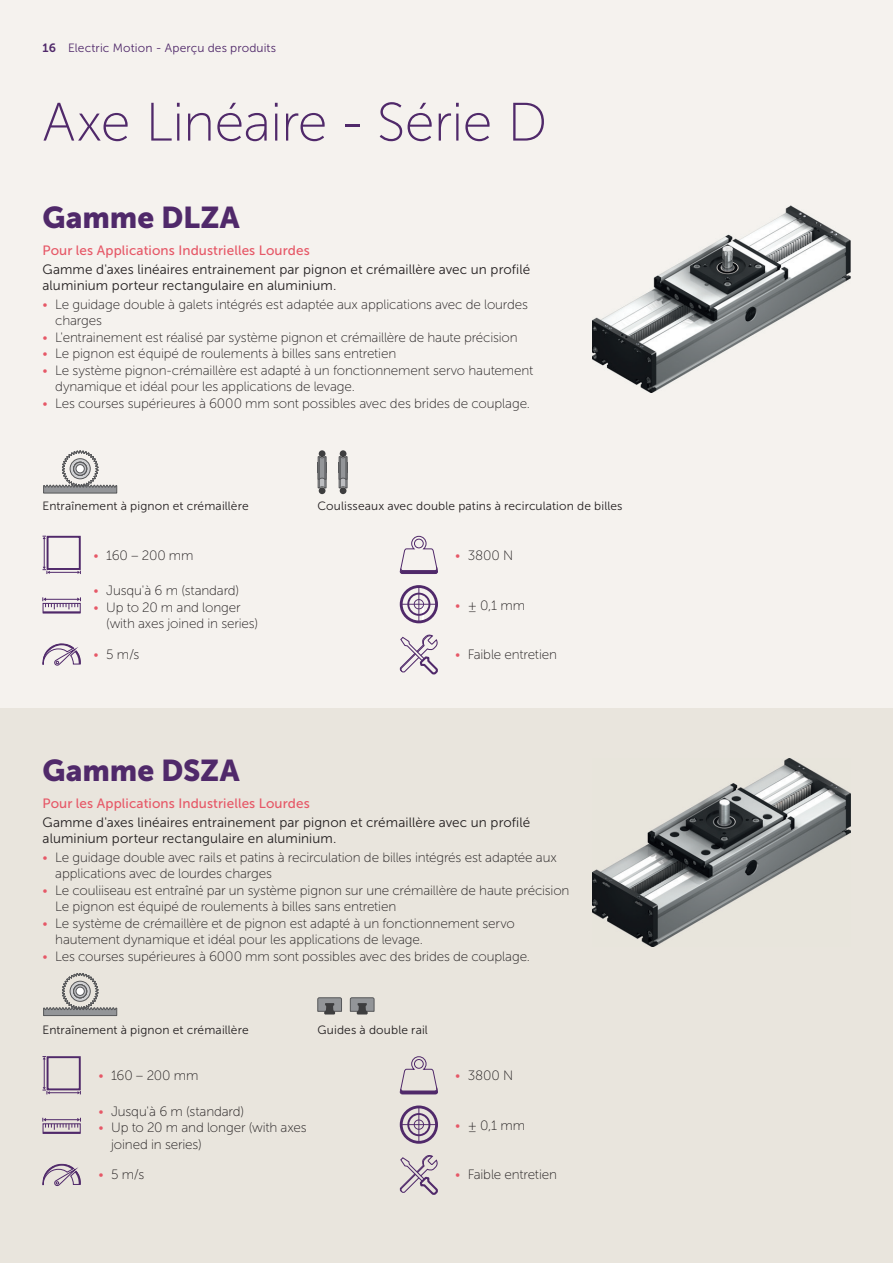
<style>
.page{position:relative;width:893px;height:1263px;background:#fff}
.page>*{position:absolute;margin:0;border:0;box-sizing:border-box;transform-origin:0 0}
.t1{font:54px "Museo Sans 100";letter-spacing:-.015em;color:#50296a}
.t2{font:30px "Museo Sans 900";letter-spacing:-.005em;color:#50296a}
.t3{font:13.5px/16.5px "Museo Sans 100";letter-spacing:-.01em;color:#231f20}
.t4{font:13.5px/16.5px "Museo Sans 300";letter-spacing:.005em;color:#231f20}
.t5{font:13.5px "Museo Sans 500";letter-spacing:.01em;color:#e65867}
.t6{font:12px "Museo Sans 300";letter-spacing:.01em;color:#231f20}
.t7{font:12px "Museo Sans 300";letter-spacing:.01em;color:#50296a}
.s1{font-family:"Museo Sans 700"}
.s2{color:#e65867}
</style>
<div class="page">
<div style="left:0;top:0;width:893px;height:708px;background:#f5f2ee"></div>
<div style="left:0;top:708px;width:893px;height:555px;background:#e9e5dd"></div>
<img style="left:592px;top:206px;width:258px;height:187px">
<img style="left:592px;top:758px;width:258px;height:189px">
<svg style="left:43px;top:450px;width:74px;height:44px"></svg>
<svg style="left:74px;top:462px;width:13px;height:13px"></svg>
<div style="left:73px;top:462px;width:14px;height:14px;border:1px solid #57585a;border-radius:50%"></div>
<div style="left:76px;top:465px;width:8px;height:8px;background:#fff;border-radius:50%"></div>
<div style="left:76px;top:464px;width:9px;height:9px;border:1px solid #57585a;border-radius:50%"></div>
<svg style="left:43px;top:973px;width:74px;height:43px"></svg>
<svg style="left:74px;top:985px;width:13px;height:13px"></svg>
<div style="left:73px;top:984px;width:14px;height:14px;border:1px solid #57585a;border-radius:50%"></div>
<div style="left:76px;top:987px;width:8px;height:8px;background:#fff;border-radius:50%"></div>
<div style="left:76px;top:987px;width:9px;height:9px;border:1px solid #57585a;border-radius:50%"></div>
<div style="left:319px;top:487px;width:6px;height:7px;background:#3e3e3f;border-radius:50%"></div>
<div style="left:319px;top:450px;width:6px;height:7px;background:#3e3e3f;border-radius:50%"></div>
<svg style="left:317px;top:456px;width:10px;height:32px"></svg>
<div style="left:340px;top:487px;width:6px;height:7px;background:#3e3e3f;border-radius:50%"></div>
<div style="left:340px;top:450px;width:6px;height:7px;background:#3e3e3f;border-radius:50%"></div>
<svg style="left:338px;top:456px;width:10px;height:32px"></svg>
<svg style="left:317px;top:997px;width:25px;height:17px"></svg>
<svg style="left:350px;top:997px;width:24px;height:17px"></svg>
<svg style="left:43px;top:536px;width:38px;height:38px"></svg>
<svg style="left:400px;top:536px;width:38px;height:38px"></svg>
<div style="left:43px;top:603px;width:38px;height:10px;border:1px solid #50296a"></div>
<svg style="left:43px;top:597px;width:38px;height:12px"></svg>
<svg style="left:43px;top:643px;width:38px;height:23px"></svg>
<svg style="left:400px;top:635px;width:38px;height:39px"></svg>
<svg style="left:400px;top:585px;width:38px;height:38px"></svg>
<svg style="left:43px;top:1056px;width:38px;height:38px"></svg>
<svg style="left:400px;top:1056px;width:38px;height:38px"></svg>
<div style="left:43px;top:1123px;width:38px;height:11px;border:1px solid #50296a"></div>
<svg style="left:43px;top:1118px;width:38px;height:12px"></svg>
<svg style="left:43px;top:1164px;width:38px;height:22px"></svg>
<svg style="left:400px;top:1155px;width:38px;height:40px"></svg>
<svg style="left:400px;top:1105px;width:38px;height:39px"></svg>
<p class="t7" style="left:43px;top:41px;width:235px"><span class="s1">16</span> Electric Motion - Aperçu des produits</p>
<h1 class="t1" style="left:43px;top:93px;width:506px">Axe Linéaire - Série D</h1>
<h2 class="t2" style="left:43px;top:200px;width:199px">Gamme DLZA</h2>
<p class="t5" style="left:43px;top:243px;width:269px">Pour les Applications Industrielles Lourdes</p>
<p class="t4" style="left:43px;top:261px;width:489px">Gamme d'axes linéaires entrainement par pignon et crémaillère avec un profilé aluminium porteur rectangulaire en aluminium.</p>
<p class="t3" style="left:55px;top:296px;width:474px;text-indent:-13px"><span class="s2">•</span> Le guidage double à galets intégrés est adaptée aux applications avec de lourdes charges</p>
<p class="t3" style="left:43px;top:329px;width:477px"><span class="s2">•</span> L'entrainement est réalisé par système pignon et crémaillère de haute précision</p>
<p class="t3" style="left:43px;top:346px;width:355px"><span class="s2">•</span> Le pignon est équipé de roulements à billes sans entretien</p>
<p class="t3" style="left:55px;top:362px;width:480px;text-indent:-13px"><span class="s2">•</span> Le système pignon-crémaillère est adapté à un fonctionnement servo hautement dynamique et idéal pour les applications de levage.</p>
<p class="t3" style="left:43px;top:395px;width:489px"><span class="s2">•</span> Les courses supérieures à 6000 mm sont possibles avec des brides de couplage.</p>
<p class="t6" style="left:43px;top:500px;width:208px">Entraînement à pignon et crémaillère</p>
<p class="t6" style="left:317px;top:500px;width:307px">Coulisseaux avec double patins à recirculation de billes</p>
<p class="t3" style="left:94px;top:547px;width:102px"><span class="s2">•</span> 160 – 200 mm</p>
<p class="t3" style="left:455px;top:547px;width:60px"><span class="s2">•</span> 3800 N</p>
<p class="t3" style="left:94px;top:583px;width:147px"><span class="s2">•</span> Jusqu'à 6 m (standard)</p>
<p class="t3" style="left:106px;top:599px;width:153px;text-indent:-13px"><span class="s2">•</span> Up to 20 m and longer (with axes joined in series)</p>
<p class="t3" style="left:455px;top:597px;width:72px"><span class="s2">•</span> ± 0,1 mm</p>
<p class="t3" style="left:94px;top:646px;width:47px"><span class="s2">•</span> 5 m/s</p>
<p class="t3" style="left:455px;top:646px;width:104px"><span class="s2">•</span> Faible entretien</p>
<h2 class="t2" style="left:43px;top:753px;width:199px">Gamme DSZA</h2>
<p class="t5" style="left:43px;top:796px;width:269px">Pour les Applications Industrielles Lourdes</p>
<p class="t4" style="left:43px;top:814px;width:489px">Gamme d'axes linéaires entrainement par pignon et crémaillère avec un profilé aluminium porteur rectangulaire en aluminium.</p>
<p class="t3" style="left:55px;top:849px;width:503px;text-indent:-13px"><span class="s2">•</span> Le guidage double avec rails et patins à recirculation de billes intégrés est adaptée aux applications avec de lourdes charges</p>
<p class="t3" style="left:55px;top:882px;width:516px;text-indent:-13px"><span class="s2">•</span> Le couliiseau est entraîné par un système pignon sur une crémaillère de haute précision<br>Le pignon est équipé de roulements à billes sans entretien</p>
<p class="t3" style="left:55px;top:915px;width:461px;text-indent:-13px"><span class="s2">•</span> Le système de crémaillère et de pignon est adapté à un fonctionnement servo hautement dynamique et idéal pour les applications de levage.</p>
<p class="t3" style="left:43px;top:948px;width:489px"><span class="s2">•</span> Les courses supérieures à 6000 mm sont possibles avec des brides de couplage.</p>
<p class="t6" style="left:43px;top:1023px;width:208px">Entraînement à pignon et crémaillère</p>
<p class="t6" style="left:317px;top:1023px;width:112px">Guides à double rail</p>
<p class="t3" style="left:98px;top:1068px;width:102px"><span class="s2">•</span> 160 – 200 mm</p>
<p class="t3" style="left:455px;top:1068px;width:60px"><span class="s2">•</span> 3800 N</p>
<p class="t3" style="left:98px;top:1103px;width:147px"><span class="s2">•</span> Jusqu'à 6 m (standard)</p>
<p class="t3" style="left:111px;top:1119px;width:197px;text-indent:-13px"><span class="s2">•</span> Up to 20 m and longer (with axes joined in series)</p>
<p class="t3" style="left:455px;top:1117px;width:72px"><span class="s2">•</span> ± 0,1 mm</p>
<p class="t3" style="left:98px;top:1166px;width:47px"><span class="s2">•</span> 5 m/s</p>
<p class="t3" style="left:455px;top:1166px;width:104px"><span class="s2">•</span> Faible entretien</p>
</div>
